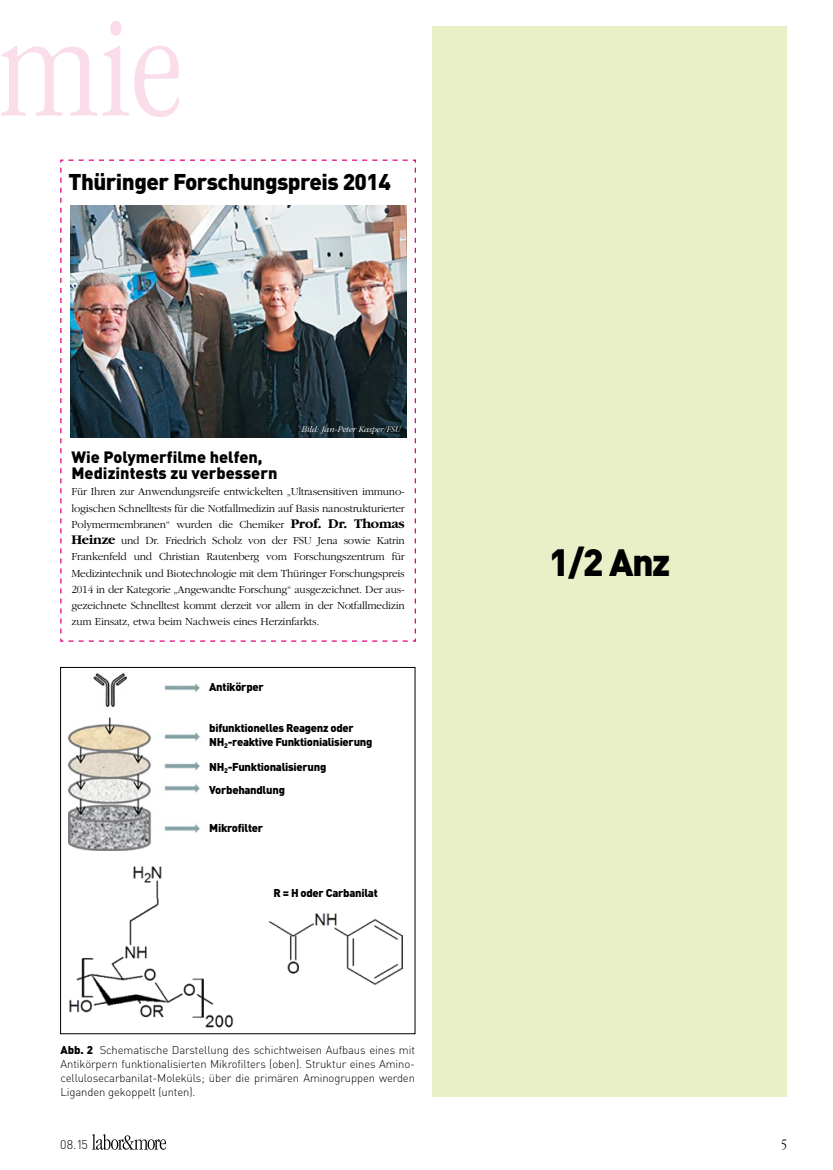
<style>
.page{position:relative;width:833px;height:1170px;background:#fff}
.page>*{position:absolute;margin:0;border:0;box-sizing:border-box;transform-origin:0 0}
.t1{font:300 condensed 150px "Garamond";color:#fadceb}
.t2{font:900 37.5px "DIN Pro";color:#000}
.t3{font:900 22.5px "DIN Pro";letter-spacing:-.025em;color:#000}
.t4{font:900 16.25px/16.2px "DIN";color:#000}
.t5{font:300 condensed 15px "Garamond";color:#000}
.t6{font:300 12.5px "DIN";color:#000}
.t7{font:300 11.25px/16.2px "Garamond";letter-spacing:-.02em;color:#000;text-align:justify}
.t8{font:300 11.25px/13.8px "DIN Pro";letter-spacing:-.01em;color:#000;text-align:justify}
.t9{font:900 11.25px/13.8px "DIN Pro";letter-spacing:-.025em;color:#000}
.t10{font:italic 300 8.75px "Garamond";color:#fff}
.s1{font-weight:700;font-size:13.75px}
.s2{font-weight:900}
</style>
<div class="page">
<img style="left:92px;top:1134px;width:73px;height:15px">
<div style="left:432px;top:26px;width:355px;height:1070px;background:#e9efc6"></div>
<img style="left:68px;top:673px;width:132px;height:177px">
<img style="left:69px;top:866px;width:334px;height:162px">
<div style="left:60px;top:667px;width:355px;height:366px;border:1px solid #000"></div>
<svg style="left:60px;top:159px;width:356px;height:483px"></svg>
<img style="left:71px;top:205px;width:335px;height:233px">
<div style="left:209px;top:682px;width:205px;height:152px;background:#fff"></div>
<div style="left:238px;top:875px;width:175px;height:34px;background:#fff"></div>
<h1 class="t1" style="left:-1px;top:-13px;width:185px">mie</h1>
<h3 class="t3" style="left:68px;top:167px;width:324px">Thüringer Forschungspreis 2014</h3>
<p class="t10" style="left:301px;top:425px;width:101px">Bild: Jan-Peter Kasper/FSU</p>
<h3 class="t4" style="left:71px;top:448px;width:207px">Wie Polymerfilme helfen,<br>Medizintests zu verbessern</h3>
<p class="t7" style="left:71px;top:483px;width:335px">Für Ihren zur Anwendungsreife entwickelten „Ultrasensitiven immuno&shy;logischen Schnelltests für die Notfallmedizin auf Basis nanostrukturierter Polymermembranen“ wurden die Chemiker <span class="s1">Prof. Dr. Thomas Heinze</span> und Dr. Friedrich Scholz von der FSU Jena sowie Katrin Frankenfeld und Christian Rautenberg vom Forschungszentrum für Medizintechnik und Biotechnologie mit dem Thüringer Forschungspreis 2014 in der Kategorie „Angewandte Forschung“ ausgezeichnet. Der aus&shy;gezeichnete Schnelltest kommt derzeit vor allem in der Notfallmedizin zum Einsatz, etwa beim Nachweis eines Herzinfarkts.</p>
<p class="t9" style="left:209px;top:679px;width:56px">Antikörper</p>
<p class="t9" style="left:209px;top:720px;width:165px">bifunktionelles Reagenz oder<br>NH<sub>2</sub>-reaktive Funktionialisierung</p>
<p class="t9" style="left:209px;top:755px;width:119px;line-height:22.5px">NH<sub>2</sub>-Funktionalisierung<br>Vorbehandlung</p>
<p class="t9" style="left:209px;top:820px;width:55px">Mikrofilter</p>
<p class="t9" style="left:273px;top:885px;width:106px">R = H oder Carbanilat</p>
<p class="t8" style="left:61px;top:1042px;width:356px"><span class="s2">Abb. 2</span> Schematische Darstellung des schichtweisen Aufbaus eines mit Antikörpern funktionalisierten Mikrofilters (oben). Struktur eines Amino&shy;cellulosecarbanilat-Moleküls; über die primären Aminogruppen werden Liganden gekoppelt (unten).</p>
<h2 class="t2" style="left:549px;top:537px;width:123px">1/2 Anz</h2>
<p class="t6" style="left:60px;top:1136px;width:29px">08.15</p>
<h3 class="t5" style="left:781px;top:1136px;width:7px">5</h3>
</div>
